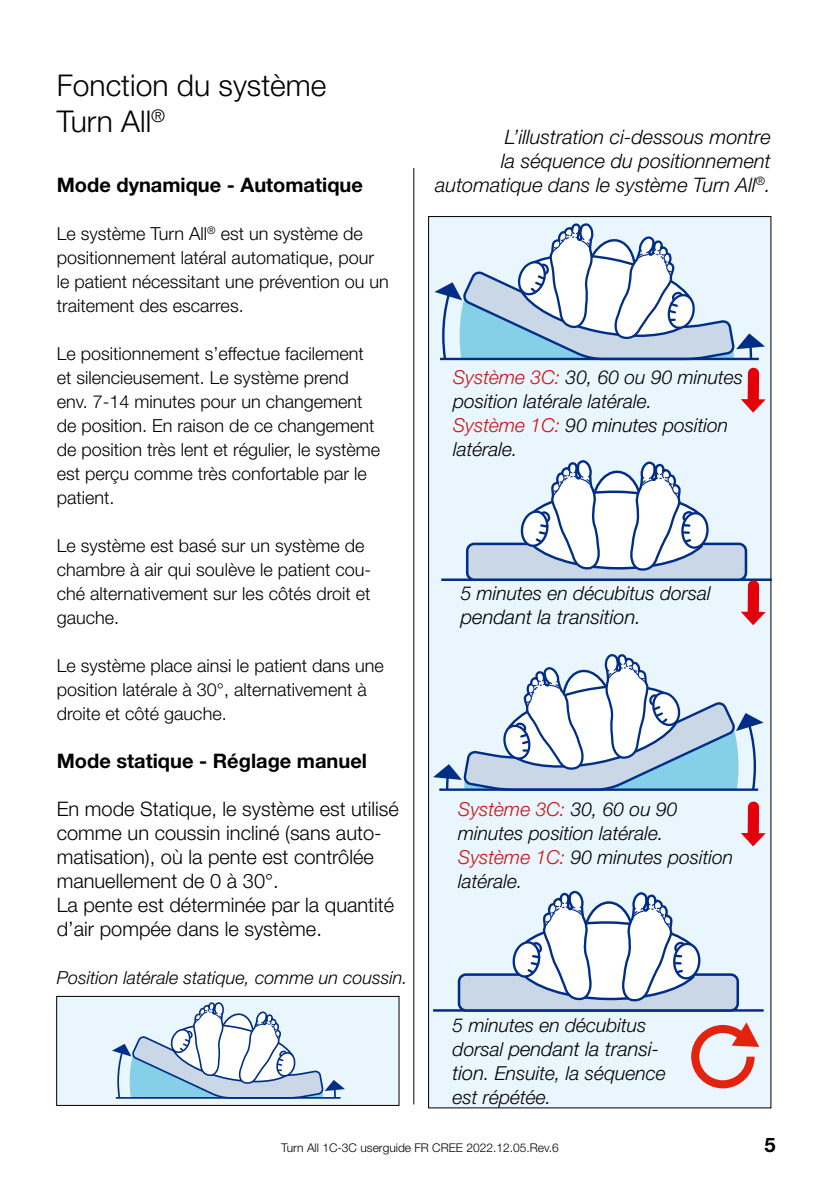
<style>
.page{position:relative;width:840px;height:1191px;background:#fff}
.page>*{position:absolute;margin:0;border:0;box-sizing:border-box;transform-origin:0 0}
.t1{font:300 30px/36px "Helvetica Neue LT Std";color:#000}
.t2{font:300 20px/24px "Helvetica Neue LT Std";color:#000}
.t3{font:italic 300 20px/24px "Helvetica Neue LT Std";color:#000;text-align:right}
.t4{font:700 20px "Helvetica Neue LT Std";color:#000}
.t5{font:italic 300 19.2px/24px "Helvetica Neue LT Std";color:#000}
.t6{font:300 18px/24px "Helvetica Neue LT Std";color:#000}
.t7{font:italic 300 18px "Helvetica Neue LT Std";color:#000}
.t8{font:300 12px "Helvetica Neue LT Std";color:#000}
.s1{color:#cc1012}
.s2{font-size:19.2px}
.s3{font-size:20px}
</style>
<div class="page">
<hr style="left:413px;top:168px;width:1px;height:936px;background:#000">
<div style="left:428px;top:216px;width:342px;height:891px;background:#e9f6fd"></div>
<div style="left:57px;top:996px;width:342px;height:109px;background:#e9f6fd"></div>
<div style="left:56px;top:996px;width:343px;height:110px;border:1px solid #000"></div>
<hr style="left:441px;top:578px;width:330px;height:3px;background:#002e86">
<div style="left:467px;top:544px;width:278px;height:36px;background:#c9d7e7;border-radius:7px"></div>
<div style="left:465px;top:542px;width:281px;height:39px;border:3px solid #002e86;border-radius:7px"></div>
<svg style="left:520px;top:460px;width:225px;height:120px"></svg>
<hr style="left:433px;top:1009px;width:330px;height:2px;background:#002e86">
<div style="left:458px;top:974px;width:279px;height:36px;background:#c9d7e7;border-radius:7px"></div>
<div style="left:457px;top:973px;width:281px;height:38px;border:3px solid #002e86;border-radius:7px"></div>
<svg style="left:512px;top:890px;width:225px;height:120px"></svg>
<svg style="left:434px;top:223px;width:330px;height:137px"></svg>
<svg style="left:433px;top:654px;width:330px;height:137px"></svg>
<div style="left:747px;top:373px;width:11px;height:30px;background:#e3000a"></div>
<svg style="left:741px;top:399px;width:24px;height:13px"></svg>
<div style="left:747px;top:586px;width:11px;height:30px;background:#e3000a"></div>
<svg style="left:741px;top:611px;width:24px;height:14px"></svg>
<div style="left:747px;top:807px;width:11px;height:30px;background:#e3000a"></div>
<svg style="left:741px;top:833px;width:24px;height:13px"></svg>
<svg style="left:691px;top:1022px;width:67px;height:66px"></svg>
<svg style="left:112px;top:1002px;width:233px;height:96px"></svg>
<h1 class="t1" style="left:57px;top:67px;width:271px">Fonction du système<br>Turn All<sup>®</sup></h1>
<p class="t4" style="left:57px;top:173px;width:307px">Mode dynamique - Automatique</p>
<p class="t6" style="left:57px;top:221px;width:333px">Le système Turn All<sup>®</sup> est un système de positionnement latéral automatique, pour le patient nécessitant une prévention ou un traitement des escarres.</p>
<p class="t6" style="left:57px;top:341px;width:325px">Le positionnement s’effectue facilement et silencieusement. Le système prend env. 7-14 minutes pour un changement de position. En raison de ce changement de position très lent et régulier, le système est perçu comme très confortable par le patient.</p>
<p class="t6" style="left:57px;top:533px;width:316px">Le système est basé sur un système de chambre à air qui soulève le patient cou&shy;ché alternativement sur les côtés droit et gauche.</p>
<p class="t6" style="left:57px;top:653px;width:328px">Le système place ainsi le patient dans une position latérale à 30°, alternativement à droite et côté gauche.</p>
<p class="t4" style="left:57px;top:749px;width:311px">Mode statique - Réglage manuel</p>
<p class="t2" style="left:57px;top:796px;width:343px">En mode Statique, le système est utilisé comme un coussin incliné (sans auto&shy;matisation), où la pente est contrôlée manuellement de 0 à 30°.<br>La pente est déterminée par la quantité d’air pompée dans le système.</p>
<p class="t7" style="left:57px;top:967px;width:352px">Position latérale statique, comme un coussin.</p>
<p class="t3" style="left:435px;top:125px;width:337px">L’illustration ci-dessous montre<br>la séquence du positionnement automatique dans le système Turn All<sup>®</sup>.</p>
<p class="t5" style="left:453px;top:365px;width:291px"><span class="s1">Système 3C:</span> 30, 60 ou 90 minutes position latérale latérale.<br><span class="s1">Système 1C:</span> 90 minutes position latérale.</p>
<p class="t5" style="left:460px;top:581px;width:251px">5 minutes en décubitus dorsal</p>
<p class="t3" style="left:460px;top:605px;width:182px">pendant la transition.</p>
<p class="t5" style="left:458px;top:797px;width:276px"><span class="s1">Système 3C:</span> 30, 60 ou 90 minutes position latérale.<br><span class="s1">Système 1C:</span> 90 minutes position latérale.</p>
<p class="t5" style="left:452px;top:1013px;width:195px">5 minutes en décubitus</p>
<p class="t3" style="left:452px;top:1037px;width:208px"><span class="s2">dorsal</span> pendant la transi-</p>
<p class="t5" style="left:452px;top:1061px;width:215px"><span class="s3">tion</span>. Ensuite, la séquence est répétée.</p>
<p class="t8" style="left:281px;top:1140px;width:279px">Turn All 1C-3C userguide FR CREE 2022.12.05.Rev.6</p>
<p class="t4" style="left:764px;top:1133px;width:13px">5</p>
</div>
